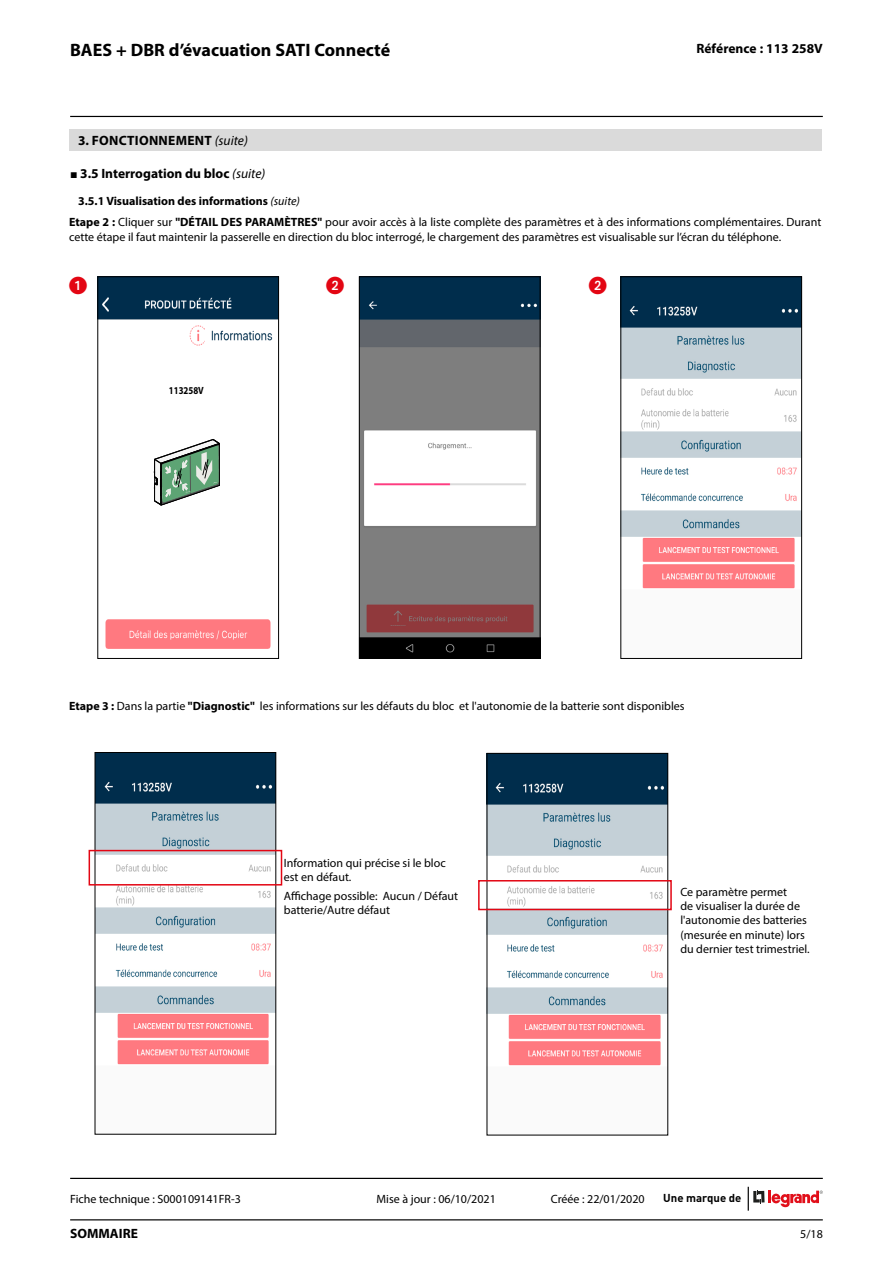
<style>
.page{position:relative;width:893px;height:1263px;background:#fff}
.page>*{position:absolute;margin:0;border:0;box-sizing:border-box;transform-origin:0 0}
.t1{font:700 18px "Myriad Pro";color:#000}
.t2{font:18px "European Pi One";color:#e30613}
.t3{font:700 13.5px "Myriad Pro";color:#000}
.t4{font:700 13.5px "Myriad Pro";letter-spacing:.02em;color:#000}
.t5{font:12px/14.4px "Myriad Pro";color:#000}
.t6{font:700 12px "Myriad Pro";color:#000}
.t7{font:700 11.4px "DIN Pro";color:#000}
.t8{font:700 10.5px "Myriad Pro";color:#000;scale:.84 1}
.s1{font-weight:400;font-style:italic}
.s2{font-weight:700}
</style>
<div class="page">
<hr style="left:70px;top:1219px;width:753px;height:1px;background:#000">
<hr style="left:70px;top:1178px;width:753px;height:1px;background:#000">
<hr style="left:70px;top:116px;width:753px;height:1px;background:#000">
<svg style="left:748px;top:1187px;width:75px;height:24px"></svg>
<div style="left:70px;top:130px;width:752px;height:21px;background:#dadada"></div>
<img style="left:361px;top:288px;width:177px;height:369px">
<div style="left:359px;top:277px;width:181px;height:11px;background:#002d4c"></div>
<div style="left:359px;top:276px;width:181px;height:383px;border:1px solid #000"></div>
<img style="left:622px;top:294px;width:178px;height:295px">
<div style="left:621px;top:277px;width:181px;height:17px;background:#002d4c"></div>
<div style="left:620px;top:276px;width:182px;height:383px;border:1px solid #000"></div>
<img style="left:99px;top:291px;width:178px;height:358px">
<div style="left:166px;top:384px;width:42px;height:12px;background:#fff"></div>
<svg style="left:154px;top:439px;width:66px;height:67px"></svg>
<div style="left:98px;top:277px;width:181px;height:14px;background:#002d4c"></div>
<div style="left:97px;top:276px;width:182px;height:383px;border:1px solid #000"></div>
<img style="left:97px;top:769px;width:177px;height:296px">
<div style="left:95px;top:752px;width:181px;height:17px;background:#002d4c"></div>
<div style="left:89px;top:850px;width:193px;height:35px;border:2px solid #e30613"></div>
<img style="left:489px;top:770px;width:177px;height:296px">
<div style="left:487px;top:753px;width:181px;height:17px;background:#002d4c"></div>
<div style="left:478px;top:880px;width:194px;height:30px;border:2px solid #e30613"></div>
<h1 class="t1" style="left:70px;top:38px;width:322px">BAES + DBR d’évacuation SATI Connecté</h1>
<p class="t3" style="left:696px;top:39px;width:128px">Référence : 113 258V</p>
<p class="t4" style="left:78px;top:132px;width:171px">3. FONCTIONNEMENT <span class="s1">(suite)</span></p>
<p class="t3" style="left:80px;top:165px;width:187px">3.5 Interrogation du bloc <span class="s1">(suite)</span></p>
<p class="t6" style="left:78px;top:193px;width:223px">3.5.1 Visualisation des informations <span class="s1">(suite)</span></p>
<p class="t5" style="left:69px;top:215px;width:754px"><span class="s2">Etape 2 :</span> Cliquer sur <span class="s2">"DÉTAIL DES PARAMÈTRES"</span> pour avoir accès à la liste complète des paramètres et à des informations complémentaires. Durant cette étape il faut maintenir la passerelle en direction du bloc interrogé, le chargement des paramètres est visualisable sur l’écran du téléphone.</p>
<p class="t2" style="left:69px;top:276px;width:19px">1</p>
<p class="t2" style="left:326px;top:275px;width:19px">2</p>
<p class="t2" style="left:589px;top:276px;width:19px">2</p>
<p class="t8" style="left:169px;top:383px;width:43px">113258V</p>
<p class="t5" style="left:69px;top:698px;width:617px"><span class="s2">Etape 3 :</span> Dans la partie <span class="s2">"Diagnostic"</span> les informations sur les défauts du bloc et l'autonomie de la batterie sont disponibles</p>
<p class="t5" style="left:284px;top:855px;width:163px">Information qui précise si le bloc est en défaut.</p>
<p class="t5" style="left:284px;top:888px;width:176px">Affichage possible: Aucun / Défaut batterie/Autre défaut</p>
<p class="t5" style="left:680px;top:884px;width:131px">Ce paramètre permet<br>de visualiser la durée de l'autonomie des batteries (mesurée en minute) lors du dernier test trimestriel.</p>
<p class="t5" style="left:70px;top:1192px;width:172px">Fiche technique : S000109141FR-3</p>
<p class="t5" style="left:376px;top:1192px;width:121px">Mise à jour : 06/10/2021</p>
<p class="t5" style="left:551px;top:1192px;width:95px">Créée : 22/01/2020</p>
<p class="t7" style="left:663px;top:1188px;width:80px">Une marque de</p>
<p class="t3" style="left:70px;top:1224px;width:69px">SOMMAIRE</p>
<p class="t5" style="left:800px;top:1226px;width:24px">5/18</p>
</div>
